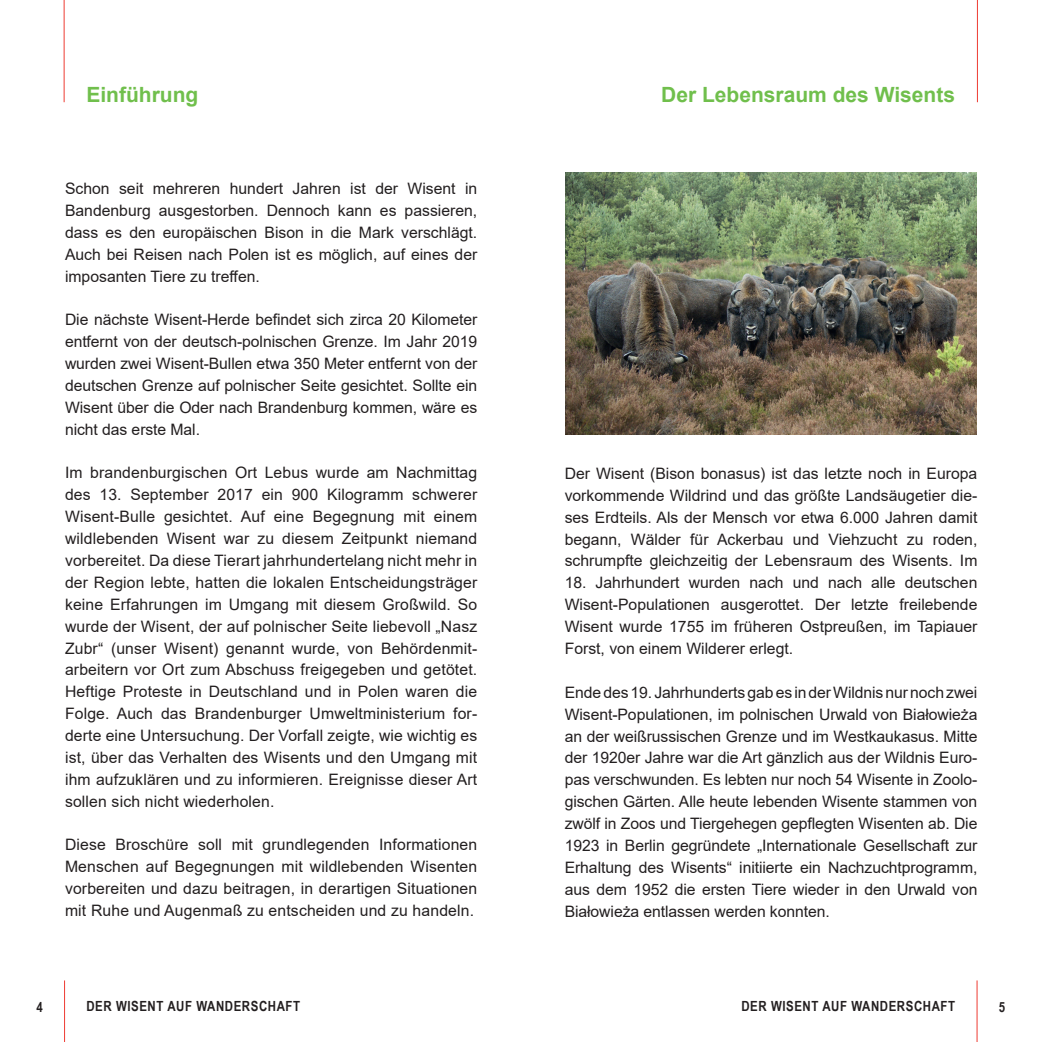
<style>
.page{position:relative;width:1042px;height:1042px;background:#fff}
.page>*{position:absolute;margin:0;border:0;box-sizing:border-box;transform-origin:0 0}
.t1{font:700 21px "Arial";color:#70bf4c}
.t2{font:15.75px/21.9px "Arial";color:#231f20;text-align:justify}
.t3{font:700 14px "Arial Narrow";letter-spacing:.04em;color:#231f20}
</style>
<div class="page">
<hr style="left:64px;top:980px;width:1px;height:62px;background:#ee3b32">
<hr style="left:976px;top:980px;width:1px;height:62px;background:#ee3b32">
<hr style="left:64px;top:0;width:1px;height:102px;background:#ee3b32">
<hr style="left:977px;top:0;width:1px;height:102px;background:#ee3b32">
<img style="left:565px;top:172px;width:412px;height:263px">
<h1 class="t1" style="left:86px;top:80px;width:113px">Einführung</h1>
<h1 class="t1" style="left:661px;top:80px;width:295px">Der Lebensraum des Wisents</h1>
<p class="t2" style="left:65px;top:177px;width:414px">Schon seit mehreren hundert Jahren ist der Wisent in Bandenburg ausgestorben. Dennoch kann es passieren, dass es den europäischen Bison in die Mark verschlägt.<br>Auch bei Reisen nach Polen ist es möglich, auf eines der imposanten Tiere zu treffen.</p>
<p class="t2" style="left:65px;top:309px;width:414px">Die nächste Wisent-Herde befindet sich zirca 20 Kilometer entfernt von der deutsch-polnischen Grenze. Im Jahr 2019 wurden zwei Wisent-Bullen etwa 350 Meter entfernt von der deutschen Grenze auf polnischer Seite gesichtet. Sollte ein Wisent über die Oder nach Brandenburg kommen, wäre es nicht das erste Mal.</p>
<p class="t2" style="left:65px;top:462px;width:414px">Im brandenburgischen Ort Lebus wurde am Nachmittag des 13. September 2017 ein 900 Kilogramm schwerer Wisent-Bulle gesichtet. Auf eine Begegnung mit einem wildlebenden Wisent war zu diesem Zeitpunkt niemand vorbereitet. Da diese Tierart jahrhundertelang nicht mehr in der Region lebte, hatten die lokalen Entscheidungsträger keine Erfahrungen im Umgang mit diesem Großwild. So wurde der Wisent, der auf polnischer Seite liebevoll „Nasz Zubr“ (unser Wisent) genannt wurde, von Behördenmit&shy;arbeitern vor Ort zum Abschuss freigegeben und getötet.<br>Heftige Proteste in Deutschland und in Polen waren die Folge. Auch das Brandenburger Umweltministerium for&shy;derte eine Untersuchung. Der Vorfall zeigte, wie wichtig es ist, über das Verhalten des Wisents und den Umgang mit ihm aufzuklären und zu informieren. Ereignisse dieser Art sollen sich nicht wiederholen.</p>
<p class="t2" style="left:65px;top:834px;width:414px">Diese Broschüre soll mit grundlegenden Informationen Menschen auf Begegnungen mit wildlebenden Wisenten vorbereiten und dazu beitragen, in derartigen Situationen mit Ruhe und Augenmaß zu entscheiden und zu handeln.</p>
<p class="t2" style="left:565px;top:462px;width:414px">Der Wisent (Bison bonasus) ist das letzte noch in Europa vorkommende Wildrind und das größte Landsäugetier die&shy;ses Erdteils. Als der Mensch vor etwa 6.000 Jahren damit begann, Wälder für Ackerbau und Viehzucht zu roden, schrumpfte gleichzeitig der Lebensraum des Wisents. Im</p>
<p class="t2" style="left:565px;top:572px;width:414px">18. Jahrhundert wurden nach und nach alle deutschen Wisent-Populationen ausgerottet. Der letzte freilebende Wisent wurde 1755 im früheren Ostpreußen, im Tapiauer Forst, von einem Wilderer erlegt.</p>
<p class="t2" style="left:565px;top:681px;width:414px">Endedes19. Jahrhundertsgabes inderWildnisnurnochzwei Wisent-Populationen, im polnischen Urwald von Białowieża an der weißrussischen Grenze und im Westkaukasus. Mitte der 1920er Jahre war die Art gänzlich aus der Wildnis Euro&shy;pas verschwunden. Es lebten nur noch 54 Wisente in Zoolo&shy;gischen Gärten. Alle heute lebenden Wisente stammen von zwölf in Zoos und Tiergehegen gepflegten Wisenten ab. Die 1923 in Berlin gegründete „Internationale Gesellschaft zur Erhaltung des Wisents“ initiierte ein Nachzuchtprogramm, aus dem 1952 die ersten Tiere wieder in den Urwald von Białowieża entlassen werden konnten.</p>
<p class="t3" style="left:36px;top:996px;width:8px">4</p>
<p class="t3" style="left:86px;top:996px;width:215px">DER WISENT AUF WANDERSCHAFT</p>
<p class="t3" style="left:741px;top:996px;width:215px">DER WISENT AUF WANDERSCHAFT</p>
<p class="t3" style="left:999px;top:996px;width:8px">5</p>
</div>
